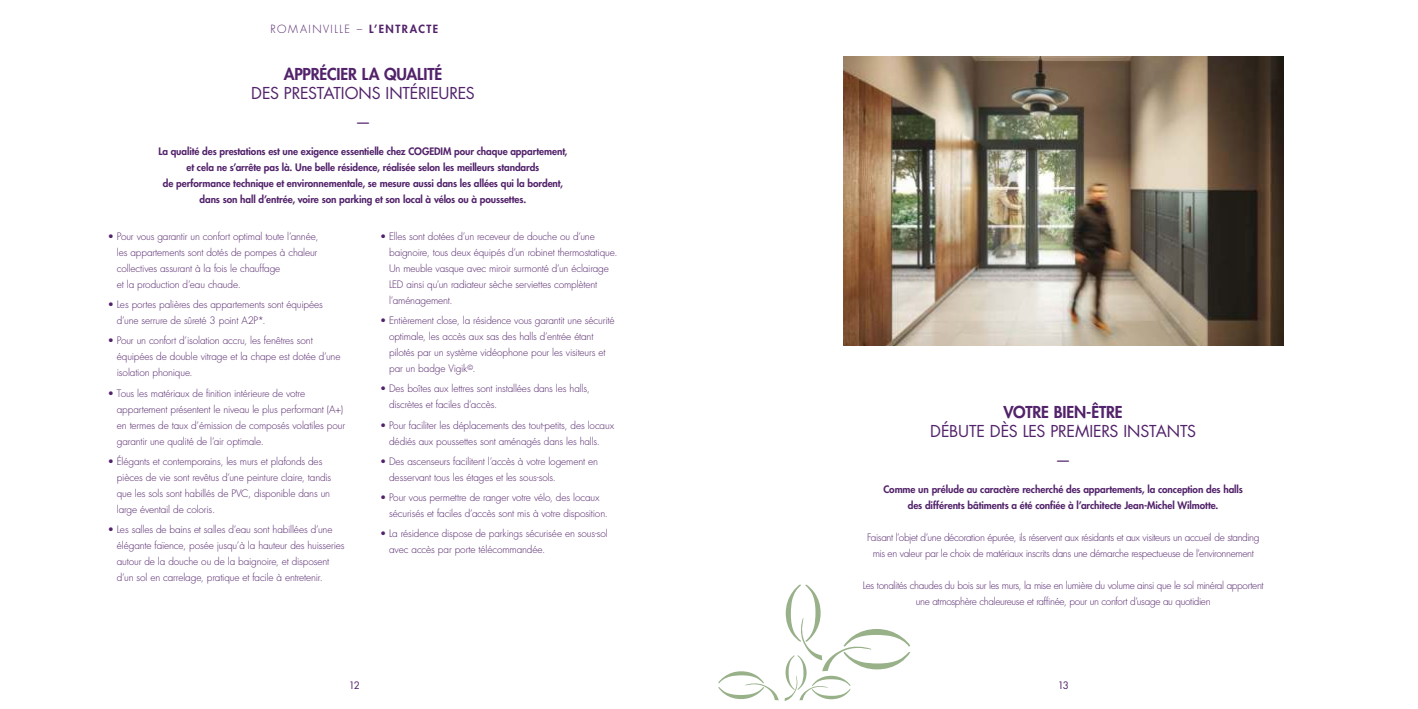
<style>
.page{position:relative;width:1418px;height:709px;background:#fff}
.page>*{position:absolute;margin:0;border:0;box-sizing:border-box;transform-origin:0 0}
.t1{font:16px/28px "Futura Std";letter-spacing:-.01em;color:#52226a;text-align:center}
.t2{font:800 16px "Futura Std";letter-spacing:-.01em;color:#52226a}
.t3{font:300 11px "Futura Std";letter-spacing:.135em;color:#52226a}
.t4{font:300 10px/16px "Futura Std";letter-spacing:-.015em;color:#52226a}
.t5{font:800 10px/16px "Futura Std";letter-spacing:-.01em;color:#52226a;text-align:center}
.t6{font:300 10px/16px "Futura Std";letter-spacing:-.035em;color:#52226a;text-align:center}
.t7{font:10px "Futura Std";color:#52226a}
.s1{font-weight:800}
</style>
<div class="page">
<svg style="left:718px;top:671px;width:60px;height:29px"></svg>
<svg style="left:784px;top:584px;width:126px;height:117px"></svg>
<img style="left:843px;top:57px;width:440px;height:289px">
<p class="t3" style="left:271px;top:22px;width:169px">ROMAINVILLE – <span class="s1">L’ENTRACTE</span></p>
<h1 class="t2" style="left:284px;top:64px;width:160px">APPRÉCIER LA QUALITÉ</h1>
<h1 class="t1" style="left:251px;top:79px;width:225px">DES PRESTATIONS INTÉRIEURES —</h1>
<p class="t5" style="left:158px;top:143px;width:410px">La qualité des prestations est une exigence essentielle chez COGEDIM pour chaque appartement, et cela ne s’arrête pas là. Une belle résidence, réalisée selon les meilleurs standards<br>de performance technique et environnementale, se mesure aussi dans les allées qui la bordent, dans son hall d’entrée, voire son parking et son local à vélos ou à poussettes.</p>
<p class="t4" style="left:117px;top:228px;width:203px;text-indent:-9px">• Pour vous garantir un confort optimal toute l’année, les appartements sont dotés de pompes à chaleur collectives assurant à la fois le chauffage<br>et la production d’eau chaude.</p>
<p class="t4" style="left:117px;top:297px;width:207px;text-indent:-9px">• Les portes palières des appartements sont équipées d’une serrure de sûreté 3 point A2P*.</p>
<p class="t4" style="left:117px;top:333px;width:225px;text-indent:-9px">• Pour un confort d’isolation accru, les fenêtres sont équipées de double vitrage et la chape est dotée d’une isolation phonique.</p>
<p class="t4" style="left:117px;top:385px;width:230px;text-indent:-9px">• Tous les matériaux de finition intérieure de votre appartement présentent le niveau le plus performant (A+) en termes de taux d’émission de composés volatiles pour garantir une qualité de l’air optimale.</p>
<p class="t4" style="left:117px;top:453px;width:216px;text-indent:-9px">• Élégants et contemporains, les murs et plafonds des pièces de vie sont revêtus d’une peinture claire, tandis que les sols sont habillés de PVC, disponible dans un large éventail de coloris.</p>
<p class="t4" style="left:117px;top:522px;width:229px;text-indent:-9px">• Les salles de bains et salles d’eau sont habillées d’une élégante faïence, posée jusqu’à la hauteur des huisseries autour de la douche ou de la baignoire, et disposent d’un sol en carrelage, pratique et facile à entretenir.</p>
<p class="t4" style="left:389px;top:228px;width:230px;text-indent:-9px">• Elles sont dotées d’un receveur de douche ou d’une baignoire, tous deux équipés d’un robinet thermostatique.<br>Un meuble vasque avec miroir surmonté d’un éclairage LED ainsi qu’un radiateur sèche serviettes complètent l’aménagement.</p>
<p class="t4" style="left:389px;top:313px;width:227px;text-indent:-9px">• Entièrement close, la résidence vous garantit une sécurité optimale, les accès aux sas des halls d’entrée étant pilotés par un système vidéophone pour les visiteurs et par un badge Vigik<sup>©</sup>.</p>
<p class="t4" style="left:389px;top:381px;width:202px;text-indent:-9px">• Des boîtes aux lettres sont installées dans les halls, discrètes et faciles d’accès.</p>
<p class="t4" style="left:380px;top:417px;width:235px;text-align:center">• Pour faciliter les déplacements des tout-petits, des locaux dédiés aux poussettes sont aménagés dans les halls.</p>
<p class="t4" style="left:389px;top:453px;width:210px;text-indent:-9px">• Des ascenseurs facilitent l’accès à votre logement en desservant tous les étages et les sous-sols.</p>
<p class="t4" style="left:389px;top:490px;width:220px;text-indent:-9px">• Pour vous permettre de ranger votre vélo, des locaux sécurisés et faciles d’accès sont mis à votre disposition.</p>
<p class="t4" style="left:389px;top:526px;width:220px;text-indent:-9px">• La résidence dispose de parkings sécurisée en sous-sol avec accès par porte télécommandée.</p>
<h1 class="t2" style="left:1003px;top:402px;width:121px">VOTRE BIEN-ÊTRE</h1>
<h1 class="t1" style="left:930px;top:417px;width:267px">DÉBUTE DÈS LES PREMIERS INSTANTS —</h1>
<p class="t5" style="left:883px;top:481px;width:361px">Comme un prélude au caractère recherché des appartements, la conception des halls des différents bâtiments a été confiée à l’architecte Jean-Michel Wilmotte.</p>
<p class="t6" style="left:867px;top:529px;width:394px">Faisant l’objet d’une décoration épurée, ils réservent aux résidants et aux visiteurs un accueil de standing mis en valeur par le choix de matériaux inscrits dans une démarche respectueuse de l’environnement</p>
<p class="t6" style="left:863px;top:577px;width:402px">Les tonalités chaudes du bois sur les murs, la mise en lumière du volume ainsi que le sol minéral apportent une atmosphère chaleureuse et raffinée, pour un confort d’usage au quotidien</p>
<p class="t7" style="left:349px;top:679px;width:13px">12</p>
<p class="t7" style="left:1057px;top:679px;width:13px">13</p>
</div>
